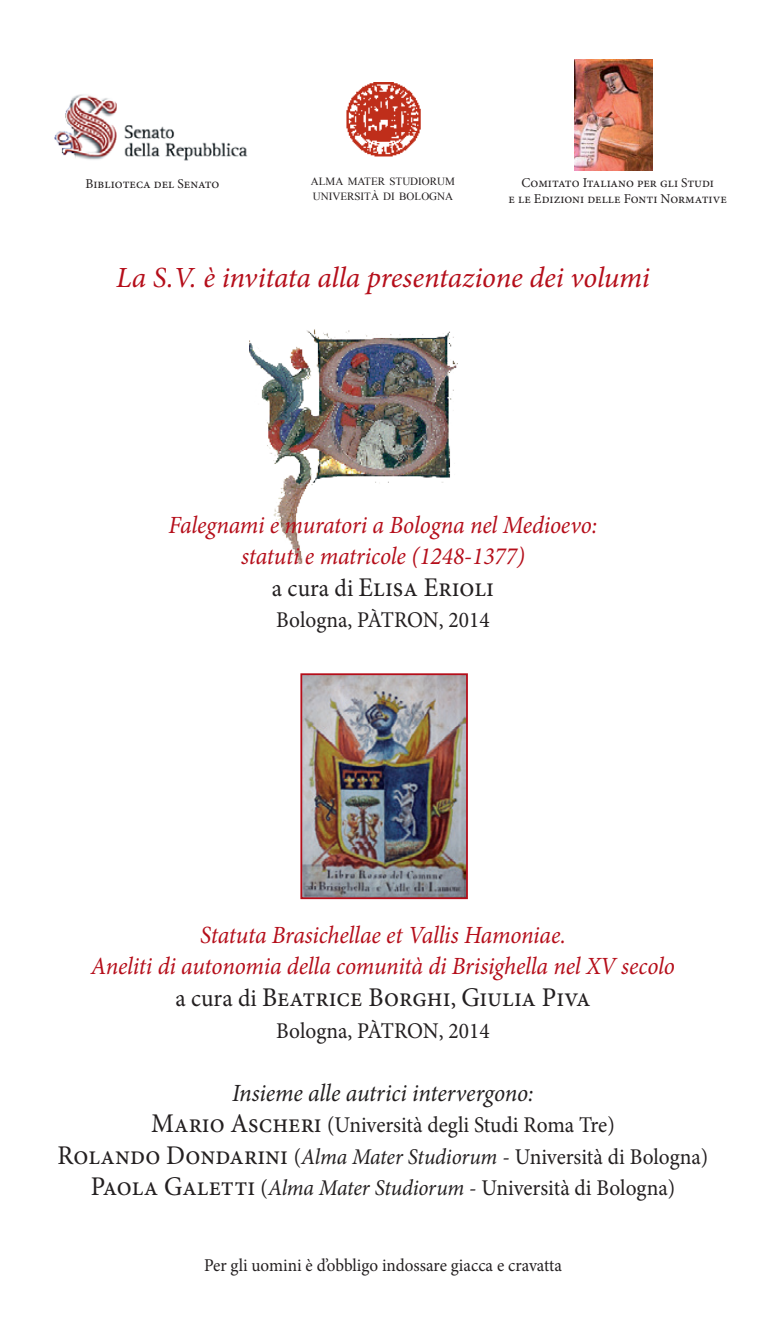
<style>
.page{position:relative;width:766px;height:1340px;background:#fff}
.page>*{position:absolute;margin:0;border:0;box-sizing:border-box;transform-origin:0 0}
.t1{font:italic 29.25px "Minion Pro";letter-spacing:-.01em;color:#b50e1a}
.t2{font:27px "Minion Pro";color:#231f20;scale:.95 1}
.t3{font:italic 24.75px/31.5px "Minion Pro";letter-spacing:-.01em;color:#b50e1a;text-align:center;scale:.95 1}
.t4{font:italic 24.75px "Minion Pro";letter-spacing:-.005em;color:#231f20;scale:.95 1}
.t5{font:22.5px "Minion Pro";letter-spacing:-.005em;color:#231f20;scale:.95 1}
.t6{font:18px "Minion Pro";color:#231f20;scale:.95 1}
.t7{font:13.5px/16.2px "Minion Pro";color:#231f20;text-align:center}
.Normale{font:11.03px "Times New Roman";color:#231f20}
.s1{font-size:24.75px}
.s2{font-size:27px}
.s3{font-style:italic}
</style>
<div class="page">
<img style="left:250px;top:329px;width:208px;height:235px">
<img style="left:346px;top:83px;width:75px;height:74px">
<img style="left:574px;top:59px;width:78px;height:112px">
<img style="left:54px;top:94px;width:194px;height:67px">
<img style="left:303px;top:676px;width:162px;height:220px">
<div style="left:300px;top:673px;width:168px;height:226px;border:2px solid #b50e1a"></div>
<p class="t7" style="left:86px;top:176px;width:135px">Biblioteca del Senato</p>
<p class="Normale" style="left:311px;top:173px;width:146px">ALMA MATER STUDIORUM</p>
<p class="Normale" style="left:313px;top:189px;width:142px">UNIVERSITÀ DI BOLOGNA</p>
<p class="t7" style="left:508px;top:175px;width:220px">Comitato Italiano per gli Studi<br>e le Edizioni delle Fonti Normative</p>
<p class="t1" style="left:116px;top:258px;width:534px">La S.V. è invitata alla presentazione dei volumi</p>
<p class="t3" style="left:168px;top:509px;width:453px">Falegnami e muratori a Bologna nel Medioevo: statuti e matricole (1248-1377)</p>
<p class="t2" style="left:272px;top:569px;width:235px"><span class="s1">a cura di</span> Elisa Erioli</p>
<p class="t5" style="left:276px;top:605px;width:226px">Bologna, PÀTRON, 2014</p>
<p class="t3" style="left:91px;top:919px;width:616px">Statuta Brasichellae et Vallis Hamoniae.<br>Aneliti di autonomia della comunità di Brisighella nel XV secolo</p>
<p class="t2" style="left:175px;top:979px;width:438px"><span class="s1">a cura di</span> Beatrice Borghi<span class="s1">,</span> Giulia Piva</p>
<p class="t5" style="left:276px;top:1015px;width:226px">Bologna, PÀTRON, 2014</p>
<p class="t4" style="left:232px;top:1075px;width:319px">Insieme alle autrici intervergono:</p>
<p class="t5" style="left:151px;top:1109px;width:489px"><span class="s2">Mario Ascheri</span> (Università degli Studi Roma Tre)</p>
<p class="t5" style="left:58px;top:1141px;width:686px"><span class="s2">Rolando Dondarini</span> (<span class="s3">Alma Mater Studiorum</span> - Università di Bologna)</p>
<p class="t5" style="left:91px;top:1172px;width:616px"><span class="s2">Paola Galetti</span> (<span class="s3">Alma Mater Studiorum</span> - Università di Bologna)</p>
<p class="t6" style="left:204px;top:1252px;width:378px">Per gli uomini è d’obbligo indossare giacca e cravatta</p>
</div>
